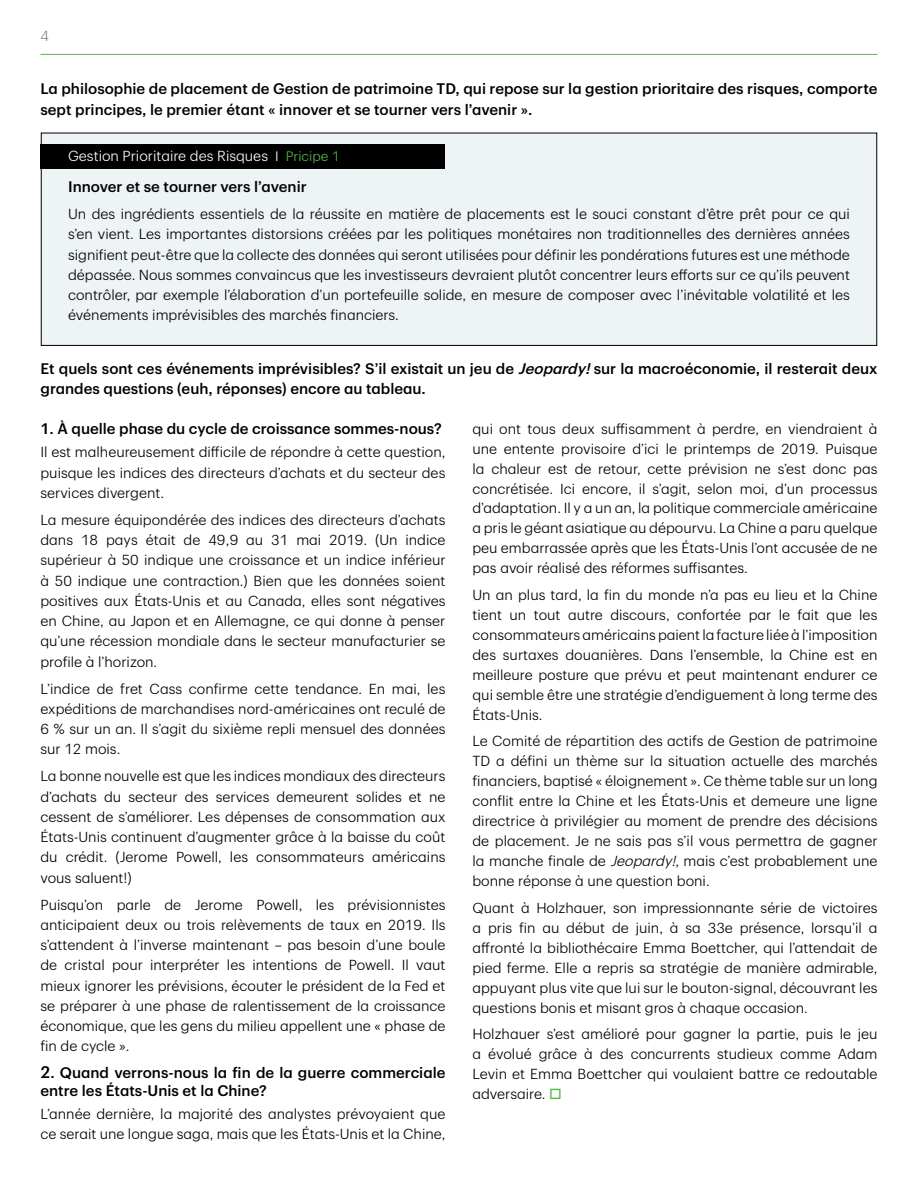
<style>
.page{position:relative;width:918px;height:1188px;background:#fff}
.page>*{position:absolute;margin:0;border:0;box-sizing:border-box;transform-origin:0 0}
.t1{font:500 15px/20.2px "TD Graphik";color:#000}
.t2{font:300 14.25px/20.2px "TD Graphik";color:#000;text-align:justify}
.t3{font:300 14.25px "TD Graphik";color:#fff}
.t4{font:300 14.25px "TD Graphik";color:#6d6e71}
.s1{font-size:13.5px}
.s2{font-size:13.5px;color:#54b948}
.s3{font-style:italic}
.s4{font-size:16.5px}
.s5{color:#54b948}
</style>
<div class="page">
<hr style="left:40px;top:54px;width:838px;height:1px;background:#54b948">
<div style="left:41px;top:133px;width:836px;height:212px;background:#eef3f5"></div>
<div style="left:41px;top:133px;width:836px;height:213px;border:1px solid #000"></div>
<div style="left:40px;top:144px;width:406px;height:24px;background:#000"></div>
<p class="t4" style="left:40px;top:25px;width:10px">4</p>
<p class="t1" style="left:40px;top:78px;width:839px">La philosophie de placement de Gestion de patrimoine TD, qui repose sur la gestion prioritaire des risques, comporte sept principes, le premier étant « innover et se tourner vers l’avenir ».</p>
<p class="t3" style="left:68px;top:145px;width:273px">Gestion Prioritaire des Risques <span class="s1">I</span> <span class="s2">Pricipe 1</span></p>
<p class="t1" style="left:68px;top:175px;width:240px">Innover et se tourner vers l’avenir</p>
<p class="t2" style="left:68px;top:203px;width:783px">Un des ingrédients essentiels de la réussite en matière de placements est le souci constant d’être prêt pour ce qui s’en vient. Les importantes distorsions créées par les politiques monétaires non traditionnelles des dernières années signifient peut-être que la collecte des données qui seront utilisées pour définir les pondérations futures est une méthode dépassée. Nous sommes convaincus que les investisseurs devraient plutôt concentrer leurs efforts sur ce qu’ils peuvent contrôler, par exemple l’élaboration d’un portefeuille solide, en mesure de composer avec l’inévitable volatilité et les événements imprévisibles des marchés financiers.</p>
<p class="t1" style="left:40px;top:357px;width:839px">Et quels sont ces événements imprévisibles? S’il existait un jeu de <span class="s3">Jeopardy!</span>sur la macroéconomie, il resterait deux grandes questions (euh, réponses) encore au tableau.</p>
<p class="t1" style="left:40px;top:418px;width:403px">1. À quelle phase du cycle de croissance sommes-nous?</p>
<p class="t2" style="left:40px;top:441px;width:407px">Il est malheureusement difficile de répondre à cette question, puisque les indices des directeurs d’achats et du secteur des services divergent.</p>
<p class="t2" style="left:40px;top:508px;width:407px">La mesure équipondérée des indices des directeurs d’achats dans 18 pays était de 49,9 au 31 mai 2019. (Un indice supérieur à 50 indique une croissance et un indice inférieur à 50 indique une contraction.) Bien que les données soient positives aux États-Unis et au Canada, elles sont négatives en Chine, au Japon et en Allemagne, ce qui donne à penser qu’une récession mondiale dans le secteur manufacturier se profile à l’horizon.</p>
<p class="t2" style="left:40px;top:677px;width:407px">L’indice de fret Cass confirme cette tendance. En mai, les expéditions de marchandises nord-américaines ont reculé de 6 % sur un an. Il s’agit du sixième repli mensuel des données sur 12 mois.</p>
<p class="t2" style="left:40px;top:765px;width:407px">La bonne nouvelle est que les indices mondiaux des directeurs d’achats du secteur des services demeurent solides et ne cessent de s’améliorer. Les dépenses de consommation aux États-Unis continuent d’augmenter grâce à la baisse du coût du crédit. (Jerome Powell, les consommateurs américains vous saluent!)</p>
<p class="t2" style="left:40px;top:893px;width:407px">Puisqu’on parle de Jerome Powell, les prévisionnistes anticipaient deux ou trois relèvements de taux en 2019. Ils s’attendent à l’inverse maintenant – pas besoin d’une boule de cristal pour interpréter les intentions de Powell. Il vaut mieux ignorer les prévisions, écouter le président de la Fed et se préparer à une phase de ralentissement de la croissance économique, que les gens du milieu appellent une « phase de fin de cycle ».</p>
<p class="t1" style="left:40px;top:1063px;width:406px;line-height:18px"><span class="s4">2</span>. Quand verrons-nous la fin de la guerre commerciale entre les États-Unis et la Chine?</p>
<p class="t2" style="left:40px;top:1103px;width:406px">L’année dernière, la majorité des analystes prévoyaient que ce serait une longue saga, mais que les États-Unis et la Chine,</p>
<p class="t2" style="left:473px;top:417px;width:407px">qui ont tous deux suffisamment à perdre, en viendraient à une entente provisoire d’ici le printemps de 2019. Puisque la chaleur est de retour, cette prévision ne s’est donc pas concrétisée. Ici encore, il s’agit, selon moi, d’un processus d’adaptation. Il y a un an, la politique commerciale américaine a pris le géant asiatique au dépourvu. La Chine a paru quelque peu embarrassée après que les États-Unis l’ont accusée de ne pas avoir réalisé des réformes suffisantes.</p>
<p class="t2" style="left:473px;top:584px;width:407px">Un an plus tard, la fin du monde n’a pas eu lieu et la Chine tient un tout autre discours, confortée par le fait que les consommateurs américains paient la facture liée à l’imposition des surtaxes douanières. Dans l’ensemble, la Chine est en meilleure posture que prévu et peut maintenant endurer ce qui semble être une stratégie d’endiguement à long terme des États-Unis.</p>
<p class="t2" style="left:472px;top:730px;width:407px">Le Comité de répartition des actifs de Gestion de patrimoine TD a défini un thème sur la situation actuelle des marchés financiers, baptisé « éloignement ». Ce thème table sur un long conflit entre la Chine et les États-Unis et demeure une ligne directrice à privilégier au moment de prendre des décisions de placement. Je ne sais pas s’il vous permettra de gagner la manche finale de <span class="s3">Jeopardy!</span>, mais c’est probablement une bonne réponse à une question boni.</p>
<p class="t2" style="left:472px;top:896px;width:407px">Quant à Holzhauer, son impressionnante série de victoires a pris fin au début de juin, à sa 33e présence, lorsqu’il a affronté la bibliothécaire Emma Boettcher, qui l’attendait de pied ferme. Elle a repris sa stratégie de manière admirable, appuyant plus vite que lui sur le bouton-signal, découvrant les questions bonis et misant gros à chaque occasion.</p>
<p class="t2" style="left:472px;top:1023px;width:407px">Holzhauer s’est amélioré pour gagner la partie, puis le jeu a évolué grâce à des concurrents studieux comme Adam Levin et Emma Boettcher qui voulaient battre ce redoutable adversaire. <span class="s5">□</span></p>
</div>
